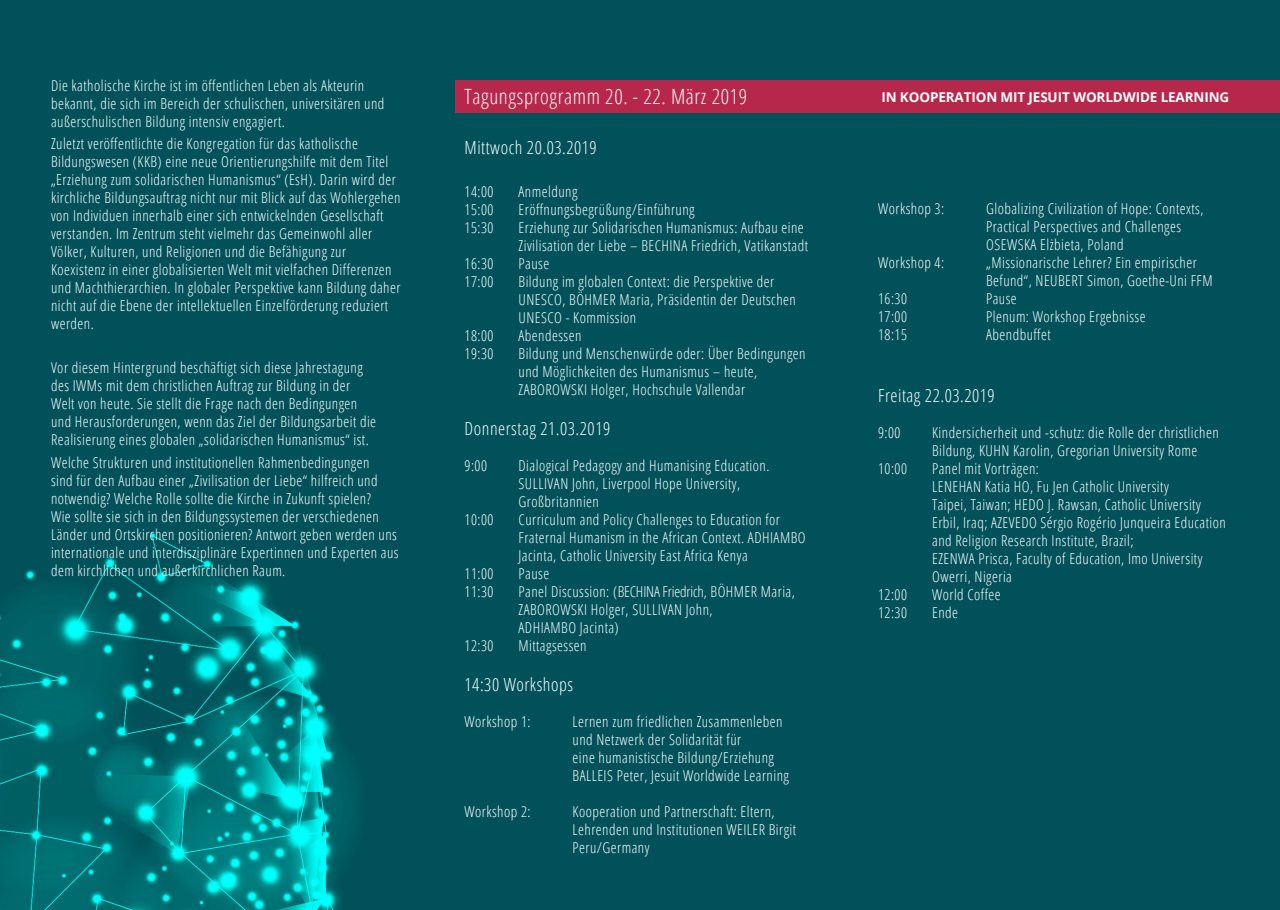
<style>
.page{position:relative;width:1280px;height:910px;background:#fff}
.page>*{position:absolute;margin:0;border:0;box-sizing:border-box;transform-origin:0 0}
.t1{font:300 condensed 21px "Open Sans";letter-spacing:.03em;color:#fff}
.t2{font:300 condensed 18px "Open Sans";letter-spacing:.03em;color:#fff}
.t3{font:300 condensed 15px/18px "Open Sans";letter-spacing:.03em;color:#fff}
.t4{font:700 13.5px "Open Sans";letter-spacing:-.01em;color:#fff}
</style>
<div class="page">
<img style="left:0;top:0;width:1280px;height:910px">
<div style="left:455px;top:80px;width:825px;height:33px;background:#b6274b"></div>
<p class="t3" style="left:51px;top:76px;width:335px">Die katholische Kirche ist im öffentlichen Leben als Akteurin bekannt, die sich im Bereich der schulischen, universitären und außerschulischen Bildung intensiv engagiert.</p>
<p class="t3" style="left:51px;top:134px;width:351px">Zuletzt veröffentlichte die Kongregation für das katholische Bildungswesen (KKB) eine neue Orientierungshilfe mit dem Titel „Erziehung zum solidarischen Humanismus“ (EsH). Darin wird der kirchliche Bildungsauftrag nicht nur mit Blick auf das Wohlergehen von Individuen innerhalb einer sich entwickelnden Gesellschaft verstanden. Im Zentrum steht vielmehr das Gemeinwohl aller Völker, Kulturen, und Religionen und die Befähigung zur Koexistenz in einer globalisierten Welt mit vielfachen Differenzen und Machthierarchien. In globaler Perspektive kann Bildung daher nicht auf die Ebene der intellektuellen Einzelförderung reduziert werden.</p>
<p class="t3" style="left:51px;top:358px;width:327px">Vor diesem Hintergrund beschäftigt sich diese Jahrestagung des IWMs mit dem christlichen Auftrag zur Bildung in der Welt von heute. Sie stellt die Frage nach den Bedingungen und Herausforderungen, wenn das Ziel der Bildungsarbeit die Realisierung eines globalen „solidarischen Humanismus“ ist.</p>
<p class="t3" style="left:51px;top:453px;width:349px">Welche Strukturen und institutionellen Rahmenbedingungen<br>sind für den Aufbau einer „Zivilisation der Liebe“ hilfreich und notwendig? Welche Rolle sollte die Kirche in Zukunft spielen?<br>Wie sollte sie sich in den Bildungssystemen der verschiedenen Länder und Ortskirchen positionieren? Antwort geben werden uns internationale und interdisziplinäre Expertinnen und Experten aus dem kirchlichen und außerkirchlichen Raum.</p>
<p class="t1" style="left:465px;top:82px;width:284px">Tagungsprogramm 20. - 22. März 2019</p>
<p class="t4" style="left:881px;top:87px;width:349px">IN KOOPERATION MIT JESUIT WORLDWIDE LEARNING</p>
<p class="t2" style="left:465px;top:135px;width:134px">Mittwoch 20.03.2019</p>
<p class="t3" style="left:465px;top:182px;width:30px">14:00</p>
<p class="t3" style="left:519px;top:182px;width:60px">Anmeldung</p>
<p class="t3" style="left:465px;top:200px;width:30px">15:00</p>
<p class="t3" style="left:519px;top:200px;width:178px">Eröffnungsbegrüßung/Einführung</p>
<p class="t3" style="left:465px;top:218px;width:30px">15:30</p>
<p class="t3" style="left:519px;top:218px;width:291px">Erziehung zur Solidarischen Humanismus: Aufbau eine<br>Zivilisation der Liebe – BECHINA Friedrich, Vatikanstadt</p>
<p class="t3" style="left:465px;top:254px;width:30px">16:30</p>
<p class="t3" style="left:519px;top:254px;width:32px">Pause</p>
<p class="t3" style="left:465px;top:272px;width:30px">17:00</p>
<p class="t3" style="left:519px;top:272px;width:279px">Bildung im globalen Context: die Perspektive der<br>UNESCO, BÖHMER Maria, Präsidentin der Deutschen<br>UNESCO - Kommission</p>
<p class="t3" style="left:465px;top:326px;width:30px">18:00</p>
<p class="t3" style="left:519px;top:326px;width:64px">Abendessen</p>
<p class="t3" style="left:465px;top:344px;width:30px">19:30</p>
<p class="t3" style="left:519px;top:344px;width:289px">Bildung und Menschenwürde oder: Über Bedingungen und Möglichkeiten des Humanismus – heute,<br>ZABOROWSKI Holger, Hochschule Vallendar</p>
<p class="t2" style="left:465px;top:416px;width:147px">Donnerstag 21.03.2019</p>
<p class="t3" style="left:465px;top:456px;width:24px">9:00</p>
<p class="t3" style="left:519px;top:456px;width:252px">Dialogical Pedagogy and Humanising Education.<br>SULLIVAN John, Liverpool Hope University,<br>Großbritannien</p>
<p class="t3" style="left:465px;top:510px;width:30px">10:00</p>
<p class="t3" style="left:519px;top:510px;width:288px">Curriculum and Policy Challenges to Education for<br>Fraternal Humanism in the African Context. ADHIAMBO<br>Jacinta, Catholic University East Africa Kenya</p>
<p class="t3" style="left:465px;top:564px;width:30px">11:00</p>
<p class="t3" style="left:519px;top:564px;width:32px">Pause</p>
<p class="t3" style="left:465px;top:582px;width:30px">11:30</p>
<p class="t3" style="left:519px;top:582px;width:278px">Panel Discussion: (BECHINA Friedrich, BÖHMER Maria,<br>ZABOROWSKI Holger, SULLIVAN John,</p>
<p class="t3" style="left:519px;top:618px;width:102px">ADHIAMBO Jacinta)</p>
<p class="t3" style="left:465px;top:636px;width:30px">12:30</p>
<p class="t3" style="left:519px;top:636px;width:70px">Mittagsessen</p>
<p class="t2" style="left:465px;top:672px;width:110px">14:30 Workshops</p>
<p class="t3" style="left:465px;top:712px;width:68px">Workshop 1:</p>
<p class="t3" style="left:573px;top:712px;width:218px">Lernen zum friedlichen Zusammenleben und Netzwerk der Solidarität für<br>eine humanistische Bildung/Erziehung BALLEIS Peter, Jesuit Worldwide Learning</p>
<p class="t3" style="left:465px;top:802px;width:68px">Workshop 2:</p>
<p class="t3" style="left:573px;top:802px;width:225px">Kooperation und Partnerschaft: Eltern,<br>Lehrenden und Institutionen WEILER Birgit<br>Peru/Germany</p>
<p class="t3" style="left:878px;top:200px;width:68px">Workshop 3:</p>
<p class="t3" style="left:986px;top:200px;width:219px">Globalizing Civilization of Hope: Contexts,<br>Practical Perspectives and Challenges<br>OSEWSKA Elżbieta, Poland</p>
<p class="t3" style="left:878px;top:254px;width:68px">Workshop 4:</p>
<p class="t3" style="left:986px;top:254px;width:228px">„Missionarische Lehrer? Ein empirischer<br>Befund“, NEUBERT Simon, Goethe-Uni FFM</p>
<p class="t3" style="left:878px;top:290px;width:30px">16:30</p>
<p class="t3" style="left:986px;top:290px;width:32px">Pause</p>
<p class="t3" style="left:878px;top:308px;width:30px">17:00</p>
<p class="t3" style="left:986px;top:308px;width:161px">Plenum: Workshop Ergebnisse</p>
<p class="t3" style="left:878px;top:326px;width:30px">18:15</p>
<p class="t3" style="left:986px;top:326px;width:66px">Abendbuffet</p>
<p class="t2" style="left:878px;top:383px;width:118px">Freitag 22.03.2019</p>
<p class="t3" style="left:878px;top:423px;width:24px">9:00</p>
<p class="t3" style="left:932px;top:423px;width:288px">Kindersicherheit und -schutz: die Rolle der christlichen<br>Bildung, KUHN Karolin, Gregorian University Rome</p>
<p class="t3" style="left:878px;top:459px;width:30px">10:00</p>
<p class="t3" style="left:932px;top:459px;width:108px">Panel mit Vorträgen:</p>
<p class="t3" style="left:932px;top:477px;width:295px">LENEHAN Katia HO, Fu Jen Catholic University<br>Taipei, Taiwan; HEDO J. Rawsan, Catholic University Erbil, Iraq; AZEVEDO Sérgio Rogério Junqueira Education and Religion Research Institute, Brazil;</p>
<p class="t3" style="left:932px;top:549px;width:272px">EZENWA Prisca, Faculty of Education, Imo University<br>Owerri, Nigeria</p>
<p class="t3" style="left:878px;top:585px;width:30px">12:00</p>
<p class="t3" style="left:932px;top:585px;width:70px">World Coffee</p>
<p class="t3" style="left:878px;top:603px;width:30px">12:30</p>
<p class="t3" style="left:932px;top:603px;width:27px">Ende</p>
</div>
